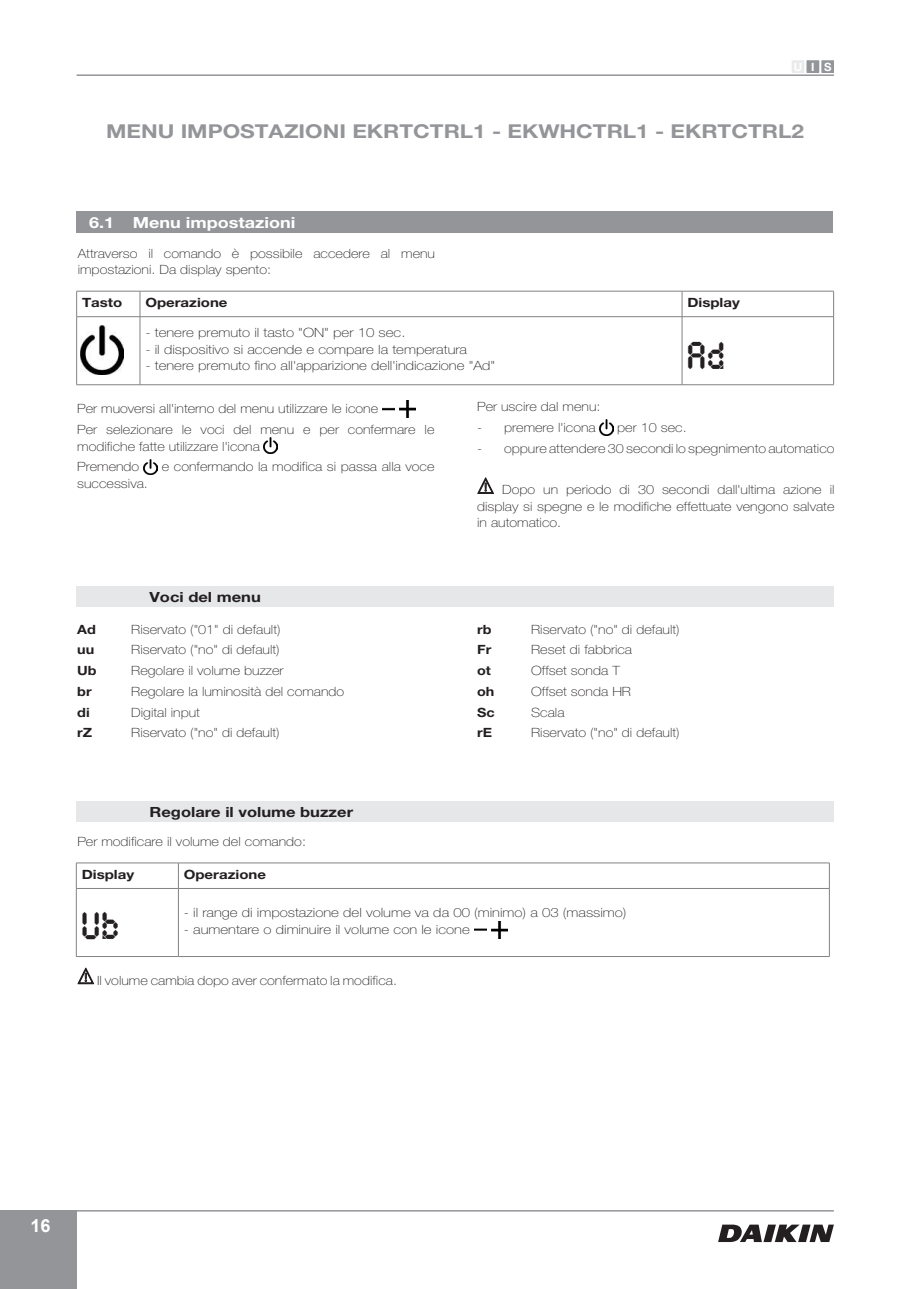
<style>
.page{position:relative;width:919px;height:1289px;background:#fff}
.page>*{position:absolute;margin:0;border:0;box-sizing:border-box;transform-origin:0 0}
.t1{font:43.5px "Pocket Calculator OT";color:#231f20}
.t2{font:700 19.2px "Helvetica Neue LT Std";color:#939598;scale:1.18 1}
.t3{font:700 18px "Arial";color:#fff}
.t4{font:700 15.3px "Helvetica Neue LT Std";color:#fff;scale:1.18 1}
.t5{font:700 14.1px "Helvetica Neue LT Std";color:#231f20;scale:1.18 1}
.t6{font:100 12.75px/16.5px "Helvetica Neue LT Std";color:#231f20;scale:1.13 1}
.t7{font:100 12.75px "Helvetica Neue LT Std";color:#231f20;scale:1.18 1}
.t8{font:700 12.75px "Helvetica Neue LT Std";color:#231f20;scale:1.18 1}
.t9{font:700 12.75px "Helvetica Neue LT Std";color:#231f20;scale:1.13 1}
.t10{font:700 11.4px "Helvetica Neue LT Std";color:#fff}
</style>
<div class="page">
<hr style="left:77px;top:1209px;width:756px;height:2px;background:#939598">
<div style="left:0;top:1209px;width:77px;height:79px;background:#939598"></div>
<hr style="left:77px;top:74px;width:756px;height:2px;background:#939598">
<div style="left:821px;top:61px;width:12px;height:11px;background:#939598"></div>
<div style="left:821px;top:60px;width:12px;height:13px;border:1px solid #939598"></div>
<div style="left:807px;top:61px;width:11px;height:11px;background:#939598"></div>
<div style="left:806px;top:60px;width:13px;height:13px;border:1px solid #939598"></div>
<div style="left:792px;top:61px;width:11px;height:11px;background:#e9eaea"></div>
<div style="left:76px;top:211px;width:756px;height:21px;background:#939598"></div>
<hr style="left:76px;top:316px;width:64px;height:1px;background:#808285">
<hr style="left:76px;top:317px;width:1px;height:67px;background:#808285">
<hr style="left:140px;top:316px;width:542px;height:1px;background:#808285">
<hr style="left:682px;top:316px;width:151px;height:1px;background:#808285">
<hr style="left:833px;top:317px;width:1px;height:67px;background:#808285">
<hr style="left:76px;top:384px;width:64px;height:1px;background:#808285">
<hr style="left:140px;top:384px;width:542px;height:1px;background:#808285">
<hr style="left:682px;top:384px;width:151px;height:1px;background:#808285">
<hr style="left:76px;top:291px;width:64px;height:1px;background:#808285">
<svg style="left:76px;top:291px;width:1px;height:25px"></svg>
<hr style="left:140px;top:291px;width:542px;height:1px;background:#808285">
<svg style="left:140px;top:291px;width:1px;height:25px"></svg>
<hr style="left:682px;top:291px;width:151px;height:1px;background:#808285">
<svg style="left:681px;top:291px;width:1px;height:25px"></svg>
<svg style="left:833px;top:291px;width:1px;height:25px"></svg>
<hr style="left:140px;top:317px;width:1px;height:67px;background:#808285">
<hr style="left:681px;top:317px;width:1px;height:67px;background:#808285">
<img style="left:81px;top:325px;width:42px;height:49px">
<div style="left:76px;top:586px;width:757px;height:20px;background:#e6e7e9"></div>
<div style="left:76px;top:801px;width:757px;height:20px;background:#e6e7e9"></div>
<hr style="left:76px;top:888px;width:102px;height:1px;background:#808285">
<hr style="left:178px;top:888px;width:651px;height:1px;background:#808285">
<hr style="left:178px;top:956px;width:651px;height:1px;background:#808285">
<hr style="left:76px;top:862px;width:102px;height:1px;background:#808285">
<svg style="left:76px;top:863px;width:1px;height:25px"></svg>
<svg style="left:178px;top:863px;width:1px;height:25px"></svg>
<hr style="left:76px;top:888px;width:1px;height:68px;background:#808285">
<hr style="left:178px;top:888px;width:1px;height:68px;background:#808285">
<hr style="left:76px;top:956px;width:102px;height:1px;background:#808285">
<hr style="left:178px;top:862px;width:651px;height:1px;background:#808285">
<svg style="left:829px;top:863px;width:1px;height:25px"></svg>
<hr style="left:829px;top:888px;width:1px;height:68px;background:#808285">
<svg style="left:718px;top:1224px;width:115px;height:17px"></svg>
<svg style="left:77px;top:967px;width:17px;height:17px"></svg>
<svg style="left:382px;top:407px;width:13px;height:4px"></svg>
<img style="left:399px;top:400px;width:17px;height:17px">
<img style="left:264px;top:437px;width:13px;height:16px">
<img style="left:144px;top:459px;width:13px;height:16px">
<img style="left:599px;top:420px;width:14px;height:15px">
<svg style="left:477px;top:477px;width:17px;height:17px"></svg>
<svg style="left:474px;top:928px;width:12px;height:3px"></svg>
<img style="left:491px;top:921px;width:17px;height:17px">
<p class="t10" style="left:793px;top:60px;width:39px">UIS</p>
<h2 class="t2" style="left:106px;top:119px;width:593px">MENU IMPOSTAZIONI EKRTCTRL1 - EKWHCTRL1 - EKRTCTRL2</h2>
<p class="t4" style="left:89px;top:213px;width:23px">6.1</p>
<p class="t4" style="left:133px;top:213px;width:139px">Menu impostazioni</p>
<p class="t6" style="left:78px;top:245px;width:318px">Attraverso il comando è possibile accedere al menu impostazioni. Da display spento:</p>
<p class="t8" style="left:82px;top:294px;width:36px">Tasto</p>
<p class="t8" style="left:145px;top:294px;width:71px">Operazione</p>
<p class="t8" style="left:687px;top:294px;width:46px">Display</p>
<p class="t7" style="left:145px;top:325px;width:222px">- tenere premuto il tasto "ON" per 10 sec.</p>
<p class="t7" style="left:145px;top:342px;width:274px">- il dispositivo si accende e compare la temperatura</p>
<p class="t7" style="left:145px;top:358px;width:298px">- tenere premuto fino all'apparizione dell'indicazione "Ad"</p>
<h1 class="t1" style="left:686px;top:334px;width:40px">Ad</h1>
<p class="t6" style="left:77px;top:398px;width:318px;line-height:20.7px">Per muoversi all'interno del menu utilizzare le icone<br>Per selezionare le voci del menu e per confermare le</p>
<p class="t6" style="left:77px;top:435px;width:163px;line-height:20.7px">modifiche fatte utilizzare l'icona<br>Premendo</p>
<p class="t6" style="left:162px;top:458px;width:243px">e confermando la modifica si passa alla voce</p>
<p class="t6" style="left:77px;top:475px;width:64px">successiva.</p>
<p class="t5" style="left:149px;top:588px;width:96px">Voci del menu</p>
<p class="t9" style="left:77px;top:621px;width:18px">Ad</p>
<p class="t6" style="left:131px;top:621px;width:134px">Riservato ("01" di default)</p>
<p class="t9" style="left:77px;top:642px;width:17px">uu</p>
<p class="t6" style="left:131px;top:641px;width:133px">Riservato ("no" di default)</p>
<p class="t9" style="left:77px;top:662px;width:19px">Ub</p>
<p class="t6" style="left:131px;top:662px;width:136px">Regolare il volume buzzer</p>
<p class="t9" style="left:77px;top:683px;width:14px">br</p>
<p class="t6" style="left:131px;top:683px;width:190px">Regolare la luminosità del comando</p>
<p class="t9" style="left:77px;top:704px;width:13px">di</p>
<p class="t6" style="left:131px;top:704px;width:62px">Digital input</p>
<p class="t9" style="left:77px;top:725px;width:15px">rZ</p>
<p class="t6" style="left:131px;top:724px;width:133px">Riservato ("no" di default)</p>
<p class="t5" style="left:149px;top:803px;width:174px">Regolare il volume buzzer</p>
<p class="t6" style="left:77px;top:833px;width:204px">Per modificare il volume del comando:</p>
<p class="t6" style="left:477px;top:398px;width:111px">Per uscire dal menu:</p>
<p class="t6" style="left:477px;top:419px;width:106px">- premere l'icona</p>
<p class="t6" style="left:617px;top:419px;width:63px">per 10 sec.</p>
<p class="t6" style="left:477px;top:440px;width:318px">- oppure attendere 30 secondi lo spegnimento automatico</p>
<p class="t6" style="left:477px;top:481px;width:318px;text-align:justify;text-indent:25px">Dopo un periodo di 30 secondi dall'ultima azione il display si spegne e le modifiche effettuate vengono salvate in automatico.</p>
<p class="t9" style="left:477px;top:621px;width:14px">rb</p>
<p class="t6" style="left:531px;top:621px;width:133px">Riservato ("no" di default)</p>
<p class="t9" style="left:477px;top:642px;width:14px">Fr</p>
<p class="t6" style="left:531px;top:641px;width:91px">Reset di fabbrica</p>
<p class="t9" style="left:477px;top:662px;width:14px">ot</p>
<p class="t6" style="left:531px;top:662px;width:80px">Offset sonda T</p>
<p class="t9" style="left:477px;top:683px;width:17px">oh</p>
<p class="t6" style="left:531px;top:683px;width:90px">Offset sonda HR</p>
<p class="t9" style="left:477px;top:704px;width:17px">Sc</p>
<p class="t6" style="left:531px;top:704px;width:31px">Scala</p>
<p class="t9" style="left:477px;top:725px;width:15px">rE</p>
<p class="t6" style="left:531px;top:724px;width:133px">Riservato ("no" di default)</p>
<p class="t8" style="left:82px;top:866px;width:46px">Display</p>
<p class="t8" style="left:184px;top:866px;width:71px">Operazione</p>
<p class="t7" style="left:184px;top:905px;width:377px">- il range di impostazione del volume va da 00 (minimo) a 03 (massimo)</p>
<p class="t7" style="left:184px;top:921px;width:244px">- aumentare o diminuire il volume con le icone</p>
<h1 class="t1" style="left:81px;top:904px;width:40px">Ub</h1>
<p class="t6" style="left:97px;top:971px;width:267px">Il volume cambia dopo aver confermato la modifica.</p>
<h3 class="t3" style="left:30px;top:1212px;width:22px">16</h3>
</div>
